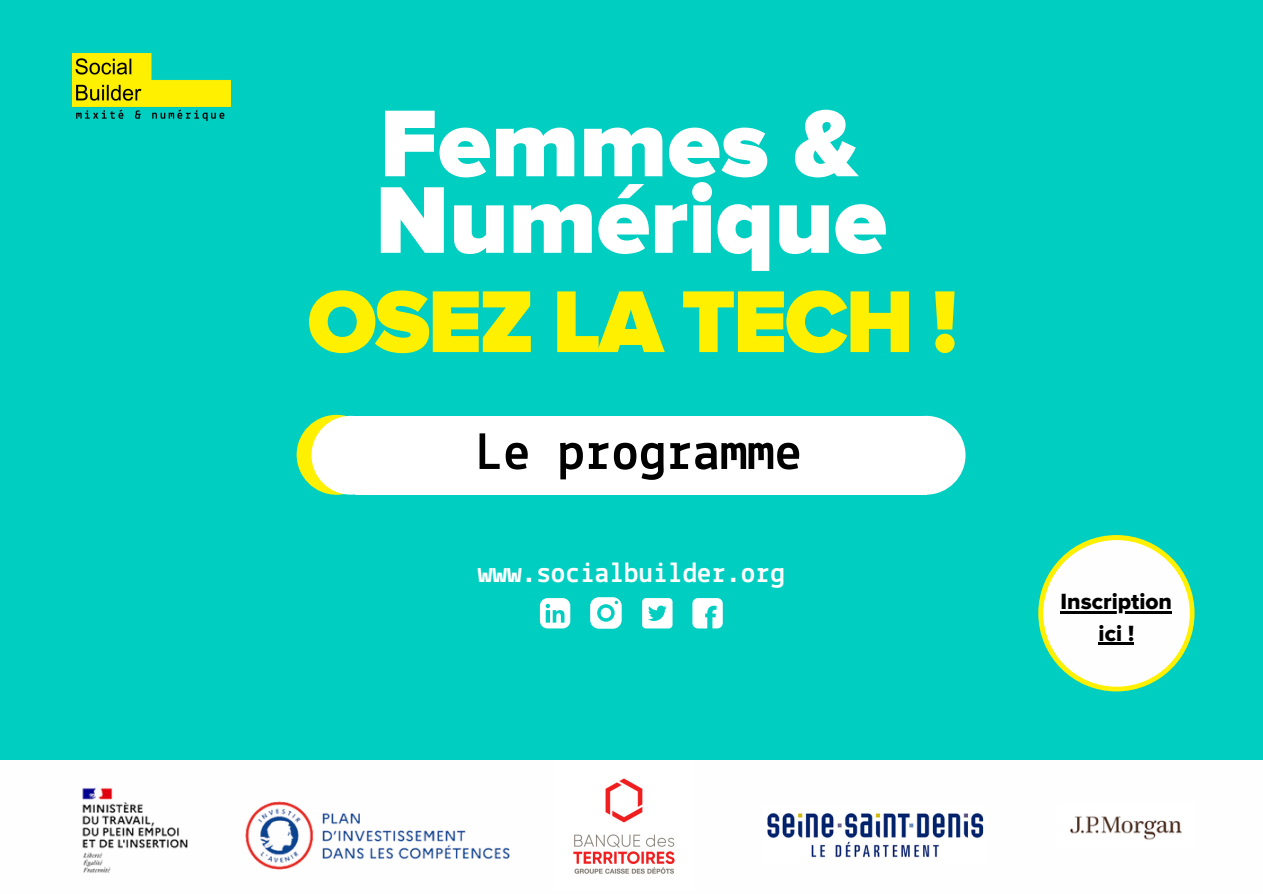
<style>
.page{position:relative;width:1263px;height:894px;background:#fff}
.page>*{position:absolute;margin:0;border:0;box-sizing:border-box;transform-origin:0 0}
.t1{font:900 98.25px/76.5px "Proxima Nova";color:#fff}
.t2{font:900 90.9px "Proxima Nova";letter-spacing:-.025em;color:#fff000}
.t3{font:700 54.3px "Lekton";color:#000}
.t4{font:700 29.25px "Lekton";color:#fff}
.t5{font:22.8px/31.5px "Proxima Nova Extrabld";color:#000;text-align:center}
</style>
<div class="page">
<div style="left:0;top:0;width:1263px;height:893px;background:#00cec1"></div>
<svg style="left:692px;top:598px;width:31px;height:30px"></svg>
<svg style="left:642px;top:598px;width:30px;height:30px"></svg>
<svg style="left:540px;top:598px;width:30px;height:30px"></svg>
<svg style="left:590px;top:597px;width:32px;height:31px"></svg>
<div style="left:297px;top:414px;width:79px;height:80px;background:#fff000;border-radius:50%"></div>
<div style="left:311px;top:416px;width:79px;height:78px;background:#fff;border-radius:50%"></div>
<div style="left:355px;top:416px;width:571px;height:78px;background:#fff"></div>
<div style="left:887px;top:416px;width:78px;height:78px;background:#fff;border-radius:50%"></div>
<div style="left:0;top:759px;width:1263px;height:134px;background:#fffefe"></div>
<img style="left:72px;top:54px;width:159px;height:68px">
<img style="left:82px;top:787px;width:106px;height:86px">
<img style="left:555px;top:759px;width:137px;height:115px">
<img style="left:767px;top:813px;width:217px;height:45px">
<img style="left:1070px;top:816px;width:112px;height:24px">
<img style="left:245px;top:801px;width:265px;height:69px">
<svg style="left:1038px;top:535px;width:156px;height:156px;background:#f8ef0e"></svg>
<div style="left:1043px;top:540px;width:147px;height:146px;background:#fffefe;border-radius:50%"></div>
<hr style="left:1060px;top:611px;width:112px;height:2px;background:#000">
<hr style="left:1099px;top:642px;width:35px;height:3px;background:#000">
<h1 class="t1" style="left:375px;top:107px;width:513px">Femmes &amp;<br>Numérique</h1>
<h2 class="t2" style="left:307px;top:268px;width:652px">OSEZ LA TECH !</h2>
<h3 class="t3" style="left:476px;top:428px;width:327px">Le programme</h3>
<p class="t4" style="left:478px;top:560px;width:308px">www.socialbuilder.org</p>
<p class="t5" style="left:1060px;top:586px;width:113px">Inscription ici !</p>
</div>
